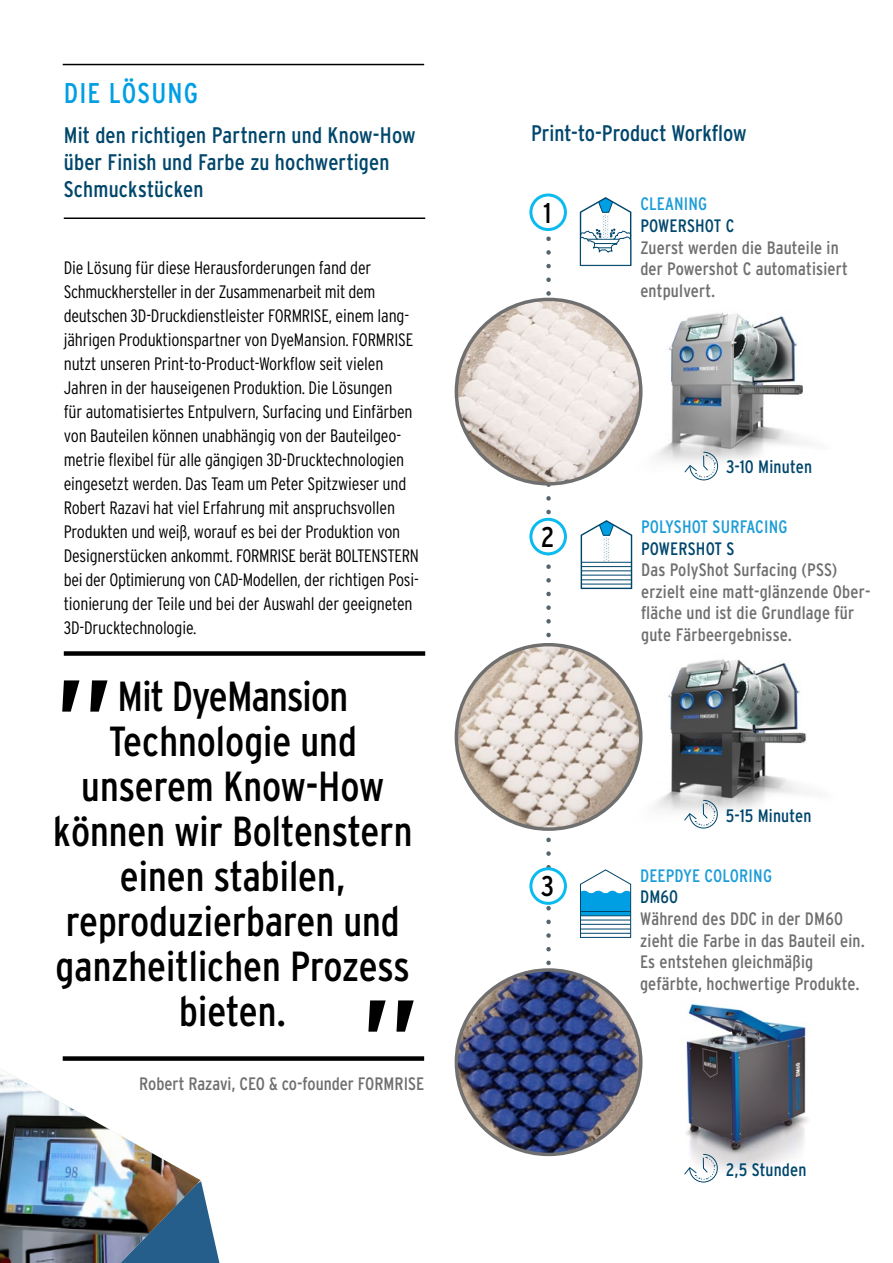
<style>
.page{position:relative;width:893px;height:1263px;background:#fff}
.page>*{position:absolute;margin:0;border:0;box-sizing:border-box;transform-origin:0 0}
.t1{font:condensed 130.5px "Interstate";color:#000}
.t2{font:condensed 42px/45px "Interstate";color:#000;text-align:center}
.t3{font:condensed 28.5px "Interstate";letter-spacing:.04em;color:#009fe3}
.t4{font:condensed 28.5px "Interstate";color:#000}
.t5{font:condensed 22.5px/27px "Interstate";letter-spacing:.005em;color:#00466b}
.t6{font:22.5px "Interstate Condensed";color:#00466b}
.t7{font:300 18px/24px "Interstate Condensed";letter-spacing:-.01em;color:#000}
.t8{font:condensed 18px/21.6px "Interstate";letter-spacing:.01em;color:#706f6f}
.t9{font:condensed 18px "Interstate";letter-spacing:.01em;color:#00476d}
.t10{font:condensed 18px "Interstate";letter-spacing:.01em;color:#1d9dd8}
</style>
<div class="page">
<hr style="left:63px;top:64px;width:361px;height:1px;background:#000">
<img style="left:610px;top:659px;width:198px;height:152px">
<img style="left:611px;top:312px;width:195px;height:161px">
<img style="left:598px;top:982px;width:210px;height:190px">
<svg style="left:546px;top:236px;width:5px;height:730px"></svg>
<img style="left:456px;top:299px;width:185px;height:185px;border-radius:92px">
<img style="left:456px;top:645px;width:185px;height:184px;border-radius:92px">
<img style="left:456px;top:970px;width:185px;height:184px;border-radius:92px">
<div style="left:64px;top:651px;width:361px;height:5px;background:#000"></div>
<div style="left:63px;top:1056px;width:361px;height:5px;background:#000"></div>
<hr style="left:64px;top:217px;width:361px;height:2px;background:#000">
<svg style="left:579px;top:197px;width:53px;height:70px"></svg>
<svg style="left:580px;top:520px;width:53px;height:70px"></svg>
<svg style="left:580px;top:869px;width:52px;height:69px"></svg>
<hr style="left:581px;top:924px;width:49px;height:1px;background:#00466b">
<hr style="left:581px;top:919px;width:49px;height:1px;background:#00466b">
<hr style="left:581px;top:915px;width:49px;height:1px;background:#00466b">
<hr style="left:581px;top:928px;width:49px;height:1px;background:#00466b">
<hr style="left:581px;top:933px;width:49px;height:1px;background:#00466b">
<hr style="left:581px;top:911px;width:49px;height:1px;background:#00466b">
<svg style="left:685px;top:452px;width:33px;height:28px"></svg>
<svg style="left:684px;top:800px;width:34px;height:28px"></svg>
<svg style="left:684px;top:1154px;width:34px;height:28px"></svg>
<svg style="left:201px;top:1181px;width:18px;height:82px"></svg>
<img style="left:0;top:1068px;width:201px;height:195px">
<div style="left:531px;top:519px;width:34px;height:35px;background:#fff;border-radius:50%"></div>
<div style="left:529px;top:518px;width:38px;height:37px;border:3px solid #0bbbef;border-radius:50%"></div>
<div style="left:531px;top:869px;width:34px;height:34px;background:#fff;border-radius:50%"></div>
<div style="left:529px;top:867px;width:38px;height:38px;border:3px solid #0bbbef;border-radius:50%"></div>
<div style="left:529px;top:193px;width:38px;height:38px;border:3px solid #0bbbef;border-radius:50%"></div>
<h3 class="t3" style="left:64px;top:77px;width:136px">DIE LÖSUNG</h3>
<p class="t5" style="left:64px;top:121px;width:353px">Mit den richtigen Partnern und Know-How über Finish und Farbe zu hochwertigen<br>Schmuckstücken</p>
<p class="t7" style="left:64px;top:256px;width:357px">Die Lösung für diese Herausforderungen fand der Schmuckhersteller in der Zusammenarbeit mit dem deutschen 3D-Druckdienstleister FORMRISE, einem lang&shy;jährigen Produktionspartner von DyeMansion. FORMRISE nutzt unseren Print-to-Product-Workflow seit vielen Jahren in der hauseigenen Produktion. Die Lösungen<br>für automatisiertes Entpulvern, Surfacing und Einfärben von Bauteilen können unabhängig von der Bauteilgeo&shy;metrie flexibel für alle gängigen 3D-Drucktechnologien eingesetzt werden. Das Team um Peter Spitzwieser und Robert Razavi hat viel Erfahrung mit anspruchsvollen Produkten und weiß, worauf es bei der Produktion von Designerstücken ankommt. FORMRISE berät BOLTENSTERN bei der Optimierung von CAD-Modellen, der richtigen Posi&shy;tionierung der Teile und bei der Auswahl der geeigneten 3D-Drucktechnologie.</p>
<h2 class="t2" style="left:53px;top:673px;width:361px">Mit DyeMansion<br>Technologie und unserem Know-How können wir Boltenstern einen stabilen, reproduzierbaren und ganzheitlichen Prozess bieten.</h2>
<h1 class="t1" style="left:54px;top:578px;width:61px">„</h1>
<h1 class="t1" style="left:360px;top:898px;width:61px">„</h1>
<p class="t8" style="left:139px;top:1073px;width:286px">Robert Razavi, CEO &amp; co-founder FORMRISE</p>
<p class="t6" style="left:531px;top:121px;width:217px">Print-to-Product Workflow</p>
<h3 class="t4" style="left:543px;top:197px;width:9px">1</h3>
<h3 class="t4" style="left:541px;top:521px;width:15px">2</h3>
<h3 class="t4" style="left:541px;top:870px;width:15px">3</h3>
<p class="t10" style="left:640px;top:194px;width:69px">CLEANING</p>
<p class="t9" style="left:640px;top:216px;width:96px">POWERSHOT C</p>
<p class="t8" style="left:640px;top:236px;width:209px">Zuerst werden die Bauteile in der Powershot C automatisiert entpulvert.</p>
<p class="t9" style="left:726px;top:457px;width:87px">3-10 Minuten</p>
<p class="t10" style="left:641px;top:517px;width:148px">POLYSHOT SURFACING</p>
<p class="t9" style="left:641px;top:538px;width:95px">POWERSHOT S</p>
<p class="t8" style="left:641px;top:559px;width:231px">Das PolyShot Surfacing (PSS) erzielt eine matt-glänzende Ober&shy;fläche und ist die Grundlage für gute Färbeergebnisse.</p>
<p class="t9" style="left:726px;top:805px;width:87px">5-15 Minuten</p>
<p class="t10" style="left:640px;top:865px;width:134px">DEEPDYE COLORING</p>
<p class="t9" style="left:640px;top:887px;width:40px">DM60</p>
<p class="t8" style="left:640px;top:908px;width:226px">Während des DDC in der DM60 zieht die Farbe in das Bauteil ein.<br>Es entstehen gleichmäßig gefärbte, hochwertige Produkte.</p>
<p class="t9" style="left:726px;top:1159px;width:82px">2,5 Stunden</p>
</div>
